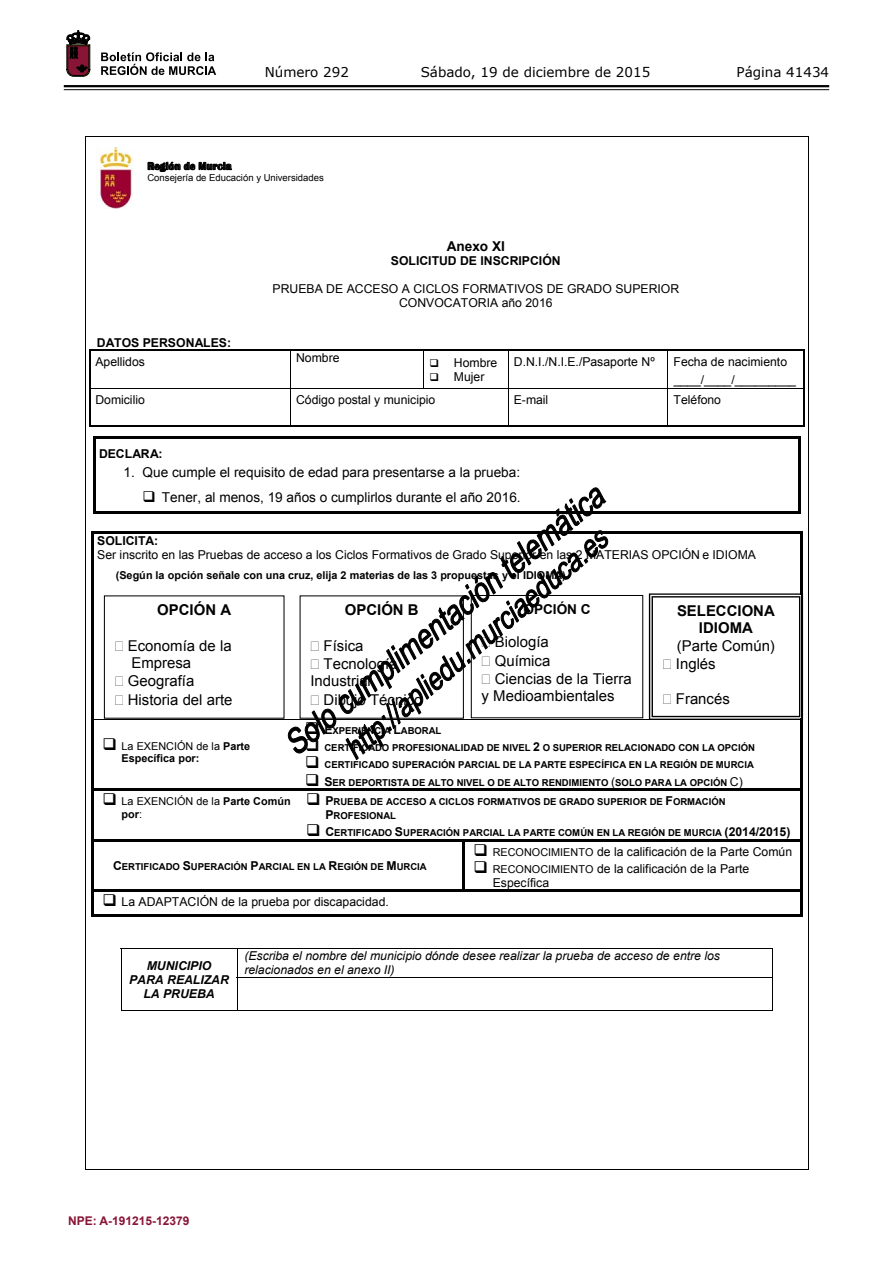
<style>
.page{position:relative;width:893px;height:1263px;background:#fff}
.page>*{position:absolute;margin:0;border:0;box-sizing:border-box;transform-origin:0 0}
.t1{font:14.85px/18px "Arial";color:#000}
.t2{font:700 14.85px/17.1px "Arial";color:#000;text-align:center}
.t3{font:13.65px "Arial";color:#000}
.t4{font:700 13.65px "Arial";color:#000}
.t5{font:13.5px "Verdana";color:#000}
.t6{font:12.3px/18.1px "Arial";color:#000}
.t7{font:italic 12.3px/14.1px "Arial";color:#000}
.t8{font:700 12.3px "Arial";color:#000}
.t9{font:italic 700 12.3px/14.1px "Arial";color:#000;text-align:center}
.t10{font:700 12px "Arial";color:#891536}
.t11{font:700 10.8px/12.5px "Arial";color:#000}
.t12{font:10.8px/12.5px "Arial";color:#000}
.t13{font:700 10.8px "Britannic";letter-spacing:.005em;color:#000}
.t14{font:700 9.6px/14.1px "Arial";color:#000}
.t15{font:9.6px "Arial";color:#000}
.s1{font-weight:400}
.s2{font-size:12.3px}
.s3{font-weight:400;font-size:12.3px}
.s4{font-weight:700}
.s5{font-size:10.8px}
</style>
<div class="page">
<hr style="left:64px;top:85px;width:765px;height:2px;background:#000">
<hr style="left:64px;top:89px;width:765px;height:1px;background:#000">
<svg style="left:101px;top:52px;width:115px;height:23px"></svg>
<svg style="left:67px;top:31px;width:23px;height:45px"></svg>
<hr style="left:89px;top:349px;width:201px;height:2px;background:#000">
<hr style="left:290px;top:349px;width:134px;height:2px;background:#000">
<hr style="left:424px;top:349px;width:84px;height:2px;background:#000">
<hr style="left:508px;top:349px;width:160px;height:2px;background:#000">
<hr style="left:668px;top:349px;width:135px;height:2px;background:#000">
<hr style="left:89px;top:351px;width:1px;height:37px;background:#000">
<hr style="left:290px;top:351px;width:1px;height:37px;background:#000">
<hr style="left:424px;top:351px;width:1px;height:37px;background:#000">
<hr style="left:508px;top:351px;width:1px;height:37px;background:#000">
<hr style="left:668px;top:351px;width:1px;height:37px;background:#000">
<hr style="left:803px;top:351px;width:2px;height:37px;background:#000">
<hr style="left:89px;top:388px;width:419px;height:1px;background:#000">
<hr style="left:508px;top:388px;width:160px;height:1px;background:#000">
<hr style="left:668px;top:388px;width:137px;height:1px;background:#000">
<hr style="left:89px;top:388px;width:1px;height:39px;background:#000">
<hr style="left:89px;top:426px;width:201px;height:1px;background:#000">
<hr style="left:290px;top:388px;width:1px;height:38px;background:#000">
<hr style="left:290px;top:426px;width:218px;height:1px;background:#000">
<hr style="left:508px;top:388px;width:1px;height:38px;background:#000">
<hr style="left:508px;top:426px;width:160px;height:1px;background:#000">
<hr style="left:668px;top:388px;width:1px;height:38px;background:#000">
<hr style="left:668px;top:426px;width:135px;height:1px;background:#000">
<hr style="left:803px;top:388px;width:2px;height:39px;background:#000">
<hr style="left:93px;top:436px;width:707px;height:2px;background:#000">
<hr style="left:93px;top:438px;width:2px;height:75px;background:#000">
<hr style="left:93px;top:511px;width:705px;height:2px;background:#000">
<hr style="left:798px;top:438px;width:2px;height:75px;background:#000">
<hr style="left:91px;top:532px;width:712px;height:2px;background:#000">
<hr style="left:91px;top:534px;width:2px;height:185px;background:#000">
<hr style="left:801px;top:534px;width:2px;height:185px;background:#000">
<hr style="left:91px;top:719px;width:205px;height:1px;background:#000">
<hr style="left:296px;top:719px;width:505px;height:1px;background:#000">
<hr style="left:91px;top:719px;width:2px;height:69px;background:#000">
<hr style="left:801px;top:719px;width:2px;height:69px;background:#000">
<hr style="left:91px;top:788px;width:206px;height:2px;background:#000">
<hr style="left:298px;top:788px;width:503px;height:2px;background:#000">
<hr style="left:91px;top:790px;width:2px;height:49px;background:#000">
<hr style="left:801px;top:790px;width:2px;height:49px;background:#000">
<hr style="left:91px;top:839px;width:712px;height:2px;background:#000">
<hr style="left:91px;top:841px;width:2px;height:49px;background:#000">
<hr style="left:463px;top:841px;width:2px;height:49px;background:#000">
<hr style="left:801px;top:841px;width:2px;height:49px;background:#000">
<hr style="left:91px;top:890px;width:712px;height:2px;background:#000">
<hr style="left:91px;top:892px;width:2px;height:24px;background:#000">
<hr style="left:91px;top:914px;width:710px;height:2px;background:#000">
<hr style="left:801px;top:892px;width:2px;height:24px;background:#000">
<img style="left:97px;top:148px;width:36px;height:60px">
<svg style="left:148px;top:162px;width:84px;height:10px"></svg>
<hr style="left:121px;top:948px;width:652px;height:1px;background:#000">
<svg style="left:237px;top:949px;width:1px;height:28px"></svg>
<svg style="left:772px;top:949px;width:1px;height:28px"></svg>
<svg style="left:121px;top:949px;width:1px;height:29px"></svg>
<hr style="left:237px;top:977px;width:536px;height:1px;background:#000">
<hr style="left:121px;top:978px;width:1px;height:33px;background:#000">
<hr style="left:121px;top:1010px;width:116px;height:1px;background:#000">
<hr style="left:237px;top:978px;width:1px;height:33px;background:#000">
<hr style="left:237px;top:1010px;width:535px;height:1px;background:#000">
<hr style="left:772px;top:978px;width:1px;height:33px;background:#000">
<hr style="left:85px;top:136px;width:723px;height:1px;background:#000">
<hr style="left:85px;top:137px;width:1px;height:1032px;background:#000">
<hr style="left:808px;top:137px;width:1px;height:1032px;background:#000">
<hr style="left:85px;top:1169px;width:723px;height:1px;background:#000">
<svg style="left:288px;top:487px;width:320px;height:273px"></svg>
<svg style="left:649px;top:593px;width:152px;height:126px"></svg>
<p class="t5" style="left:265px;top:62px;width:86px">Número 292</p>
<p class="t5" style="left:421px;top:62px;width:231px">Sábado, 19 de diciembre de 2015</p>
<p class="t5" style="left:736px;top:62px;width:94px">Página 41434</p>
<p class="t13" style="left:147px;top:160px;width:86px">Región de Murcia</p>
<p class="t15" style="left:147px;top:171px;width:178px">Consejería de Educación y Universidades</p>
<p class="t4" style="left:447px;top:237px;width:60px">Anexo XI</p>
<p class="t8" style="left:391px;top:252px;width:171px">SOLICITUD DE INSCRIPCIÓN</p>
<p class="t6" style="left:273px;top:282px;width:408px;line-height:14.2px;text-align:center">PRUEBA DE ACCESO A CICLOS FORMATIVOS DE GRADO SUPERIOR<br>CONVOCATORIA año 2016</p>
<p class="t8" style="left:97px;top:334px;width:136px">DATOS PERSONALES:</p>
<p class="t6" style="left:95px;top:353px;width:51px">Apellidos</p>
<p class="t6" style="left:296px;top:349px;width:45px">Nombre</p>
<p class="t6" style="left:429px;top:353px;width:69px">❑ Hombre</p>
<p class="t6" style="left:429px;top:367px;width:56px">❑ Mujer</p>
<p class="t6" style="left:514px;top:353px;width:142px">D.N.I./N.I.E./Pasaporte Nº</p>
<p class="t6" style="left:674px;top:353px;width:124px">Fecha de nacimiento ____/____/_________</p>
<p class="t6" style="left:95px;top:390px;width:51px">Domicilio</p>
<p class="t6" style="left:296px;top:390px;width:141px">Código postal y municipio</p>
<p class="t6" style="left:514px;top:390px;width:36px">E-mail</p>
<p class="t6" style="left:674px;top:390px;width:49px">Teléfono</p>
<p class="t8" style="left:99px;top:445px;width:65px">DECLARA:</p>
<p class="t3" style="left:123px;top:464px;width:398px">1. Que cumple el requisito de edad para presentarse a la prueba:</p>
<p class="t3" style="left:143px;top:488px;width:380px">❑ Tener, al menos, 19 años o cumplirlos durante el año 2016.</p>
<p class="t8" style="left:97px;top:533px;width:63px">SOLICITA:</p>
<p class="t6" style="left:97px;top:546px;width:660px">Ser inscrito en las Pruebas de acceso a los Ciclos Formativos de Grado Superior en las 2 MATERIAS OPCIÓN e IDIOMA</p>
<p class="t11" style="left:116px;top:570px;width:451px">(Según la opción señale con una cruz, elija 2 materias de las 3 propuestas y el IDIOMA)</p>
<p class="t2" style="left:157px;top:602px;width:75px">OPCIÓN A</p>
<p class="t1" style="left:128px;top:637px;width:106px">Economía de la<br>Empresa<br>Geografía<br>Historia del arte</p>
<p class="t2" style="left:345px;top:602px;width:75px">OPCIÓN B</p>
<p class="t1" style="left:324px;top:637px;width:41px">Física</p>
<p class="t1" style="left:324px;top:655px;width:75px">Tecnología</p>
<p class="t1" style="left:310px;top:672px;width:62px">Industrial</p>
<p class="t1" style="left:324px;top:690px;width:100px">Dibujo Técnico</p>
<p class="t4" style="left:523px;top:600px;width:69px">OPCIÓN C</p>
<p class="t1" style="left:495px;top:633px;width:56px">Biología</p>
<p class="t1" style="left:495px;top:651px;width:57px">Química</p>
<p class="t1" style="left:495px;top:670px;width:139px">Ciencias de la Tierra</p>
<p class="t1" style="left:482px;top:687px;width:134px">y Medioambientales</p>
<p class="t2" style="left:677px;top:603px;width:99px">SELECCIONA<br>IDIOMA</p>
<p class="t1" style="left:676px;top:636px;width:101px">(Parte Común)<br>Inglés</p>
<p class="t1" style="left:676px;top:690px;width:55px">Francés</p>
<p class="t11" style="left:122px;top:740px;width:130px;text-indent:-19px">❑ <span class="s1">La EXENCIÓN de la</span> Parte<br>Específica por:</p>
<p class="t14" style="left:305px;top:724px;width:138px">❑ <span class="s2">E</span>XPERIENCIA <span class="s2">L</span>ABORAL</p>
<p class="t14" style="left:305px;top:741px;width:451px">❑ CERTIFICADO PROFESIONALIDAD DE NIVEL <span class="s2">2</span> O SUPERIOR RELACIONADO CON LA OPCIÓN</p>
<p class="t14" style="left:305px;top:758px;width:450px">❑ CERTIFICADO SUPERACIÓN PARCIAL DE LA PARTE ESPECÍFICA EN LA REGIÓN DE MURCIA</p>
<p class="t14" style="left:305px;top:775px;width:439px">❑ <span class="s2">S</span>ER DEPORTISTA DE ALTO NIVEL O DE ALTO RENDIMIENTO <span class="s3">(</span>SOLO PARA LA OPCIÓN <span class="s3">C)</span></p>
<p class="t12" style="left:122px;top:795px;width:171px;text-indent:-19px">❑ La EXENCIÓN de la <span class="s4">Parte Común por</span>:</p>
<p class="t14" style="left:325px;top:795px;width:402px;text-indent:-19px">❑ <span class="s2">P</span>RUEBA DE ACCESO A CICLOS FORMATIVOS DE GRADO SUPERIOR DE <span class="s2">F</span>ORMACIÓN<br><span class="s2">P</span>ROFESIONAL</p>
<p class="t14" style="left:306px;top:826px;width:486px">❑ <span class="s2">C</span>ERTIFICADO <span class="s2">S</span>UPERACIÓN PARCIAL LA PARTE COMÚN EN LA REGIÓN DE MURCIA <span class="s2">(2014/2015)</span></p>
<p class="t14" style="left:113px;top:859px;width:315px"><span class="s2">C</span>ERTIFICADO <span class="s2">S</span>UPERACIÓN <span class="s2">P</span>ARCIAL EN LA <span class="s2">R</span>EGIÓN DE <span class="s2">M</span>URCIA</p>
<p class="t6" style="left:473px;top:842px;width:320px">❑ <span class="s5">RECONOCIMIENTO</span> de la calificación de la Parte Común</p>
<p class="t6" style="left:493px;top:862px;width:258px;line-height:14.1px;text-indent:-19px">❑ <span class="s5">RECONOCIMIENTO</span> de la calificación de la Parte<br>Específica</p>
<p class="t6" style="left:102px;top:893px;width:288px">❑ La ADAPTACIÓN de la prueba por discapacidad.</p>
<p class="t9" style="left:129px;top:959px;width:101px">MUNICIPIO<br>PARA REALIZAR<br>LA PRUEBA</p>
<p class="t7" style="left:244px;top:949px;width:477px">(Escriba el nombre del municipio dónde desee realizar la prueba de acceso de entre los relacionados en el anexo II)</p>
<p class="t10" style="left:68px;top:1213px;width:123px">NPE: A-191215-12379</p>
</div>
